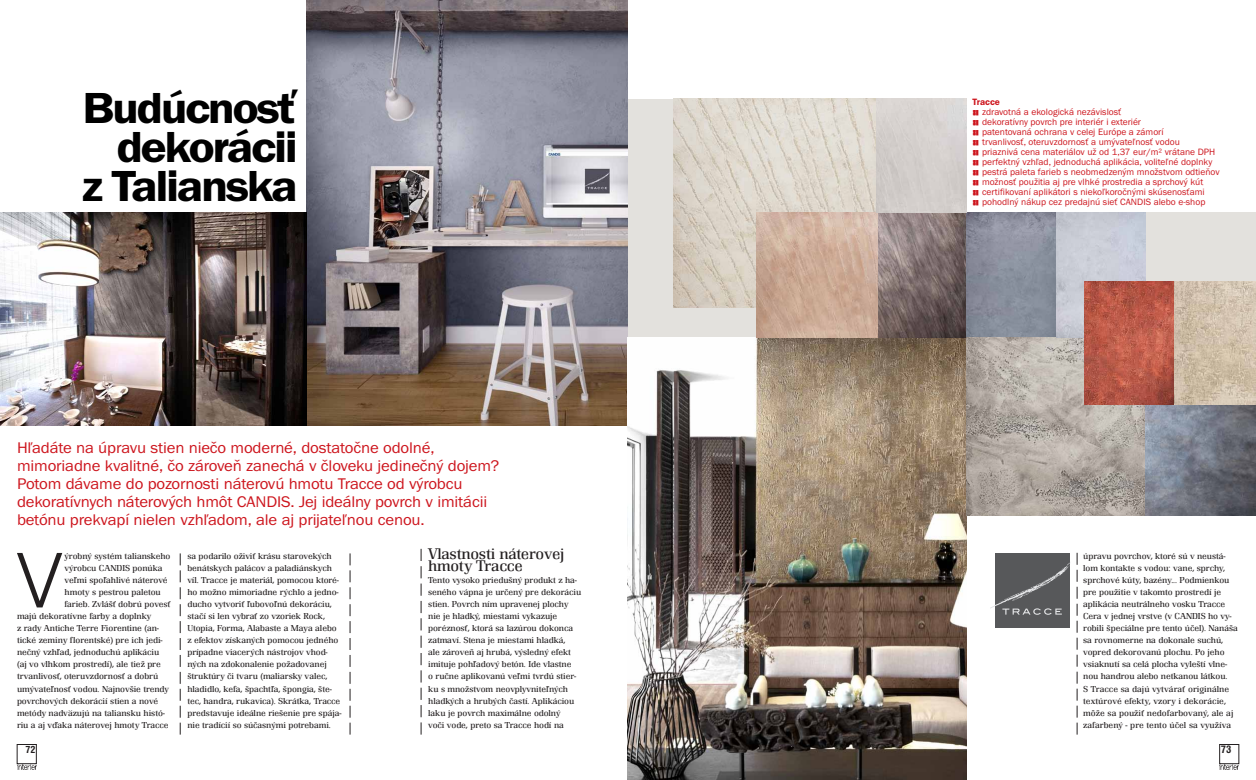
<style>
.page{position:relative;width:1256px;height:780px;background:#fff}
.page>*{position:absolute;margin:0;border:0;box-sizing:border-box;transform-origin:0 0}
.Normal_CAPS{font:75.8px "Swiss 721 AT Light";color:#231f20;scale:1.05 1}
.Nadpis1{font:45px/39px "Franklin Got Itc TOT Dem";letter-spacing:-.05em;color:#000;text-align:right;scale:1.1 1}
.perex{font:16px/18px "Franklin Got Itc TOT Boo";letter-spacing:-.01em;color:#cd151d;scale:1.05 1}
.podtitul{font:300 16px/12px "Renault TOT";letter-spacing:-.02em;color:#231f20;scale:1.05 1}
.t1{font:condensed 10px "Swiss 721 AT Bold";color:#231f20;scale:1.05 1}
.Popisky{font:9.5px "Franklin Got Itc TOT Boo";color:#cd151d}
.Popisky-2{font:9.5px "Franklin Got Itc TOT Dem";color:#cd151d}
.t2{font:condensed 9.5px "Swiss 721 AT Bold";color:#231f20;scale:1.05 1}
.Normal_CAPS-2{font:300 9px/12px "Renault TOT";letter-spacing:-.01em;color:#231f20;scale:1.05 1}
.s1{font-family:"Interier";font-size:9px}
</style>
<div class="page">
<div style="left:334px;top:212px;width:922px;height:142px;background:#e3e1dd"></div>
<div style="left:334px;top:99px;width:403px;height:141px;background:#e3e1dd"></div>
<div style="left:995px;top:553px;width:74px;height:74px;background:#57585a"></div>
<svg style="left:990px;top:561px;width:80px;height:53px"></svg>
<img style="left:307px;top:0;width:321px;height:425px">
<img style="left:628px;top:337px;width:338px;height:443px">
<img style="left:0;top:212px;width:307px;height:213px">
<img style="left:673px;top:99px;width:203px;height:208px">
<img style="left:756px;top:212px;width:389px;height:125px">
<img style="left:966px;top:337px;width:179px;height:178px">
<img style="left:1145px;top:405px;width:111px;height:110px">
<img style="left:876px;top:99px;width:90px;height:113px">
<img style="left:1084px;top:281px;width:172px;height:124px">
<div style="left:1219px;top:744px;width:20px;height:19px;border:1px solid #231f20"></div>
<img style="left:17px;top:763px;width:19px;height:6px">
<img style="left:1219px;top:763px;width:20px;height:6px">
<svg style="left:180px;top:553px;width:1px;height:181px"></svg>
<svg style="left:350px;top:553px;width:1px;height:181px"></svg>
<svg style="left:421px;top:549px;width:1px;height:185px"></svg>
<svg style="left:1077px;top:552px;width:1px;height:182px"></svg>
<p class="Nadpis1" style="left:82px;top:89px;width:198px">Budúcnosť dekorácii<br>z Talianska</p>
<p class="Popisky-2" style="left:972px;top:96px;width:29px">Tracce</p>
<p class="Popisky" style="left:972px;top:106px;width:150px"><span class="s1">e</span> zdravotná a ekologická nezávislosť</p>
<p class="Popisky" style="left:972px;top:116px;width:170px"><span class="s1">e</span> dekoratívny povrch pre interiér i exteriér</p>
<p class="Popisky" style="left:972px;top:126px;width:192px"><span class="s1">e</span> patentovaná ochrana v celej Európe a zámorí</p>
<p class="Popisky" style="left:972px;top:136px;width:209px"><span class="s1">e</span> trvanlivosť, oteruvzdornosť a umývateľnosť vodou</p>
<p class="Popisky" style="left:972px;top:146px;width:244px"><span class="s1">e</span> priaznivá cena materiálov už od 1,37 eur/m² vrátane DPH</p>
<p class="Popisky" style="left:972px;top:156px;width:241px"><span class="s1">e</span> perfektný vzhľad, jednoduchá aplikácia, voliteľné doplnky</p>
<p class="Popisky" style="left:972px;top:166px;width:248px"><span class="s1">e</span> pestrá paleta farieb s neobmedzeným množstvom odtieňov</p>
<p class="Popisky" style="left:972px;top:176px;width:232px"><span class="s1">e</span> možnosť použitia aj pre vlhké prostredia a sprchový kút</p>
<p class="Popisky" style="left:972px;top:186px;width:234px"><span class="s1">e</span> certifikovaní aplikátori s niekoľkoročnými skúsenosťami</p>
<p class="Popisky" style="left:972px;top:196px;width:234px"><span class="s1">e</span> pohodlný nákup cez predajnú sieť CANDIS alebo e-shop</p>
<p class="perex" style="left:17px;top:438px;width:461px">Hľadáte na úpravu stien niečo moderné, dostatočne odolné, mimoriadne kvalitné, čo zároveň zanechá v človeku jedinečný dojem?<br>Potom dávame do pozornosti náterovú hmotu Tracce od výrobcu dekoratívnych náterových hmôt CANDIS. Jej ideálny povrch v imitácii betónu prekvapí nielen vzhľadom, ale aj prijateľnou cenou.</p>
<p class="Normal_CAPS-2" style="left:187px;top:550px;width:148px">sa podarilo oživiť krásu starovekých benátskych palácov a paladiánskych víl. Tracce je materiál, pomocou ktoré&shy;ho možno mimoriadne rýchlo a jedno&shy;ducho vytvoriť ľubovoľnú dekoráciu, stačí si len vybrať zo vzoriek Rock, Utopia, Forma, Alabaste a Maya alebo z efektov získaných pomocou jedného prípadne viacerých nástrojov vhod&shy;ných na zdokonalenie požadovanej štruktúry či tvaru (maliarsky valec, hladidlo, kefa, špachtľa, špongia, šte&shy;tec, handra, rukavica). Skrátka, Tracce predstavuje ideálne riešenie pre spája&shy;nie tradícií so súčasnými potrebami.</p>
<p class="podtitul" style="left:428px;top:548px;width:131px">Vlastnosti náterovej hmoty Tracce</p>
<p class="Normal_CAPS" style="left:17px;top:535px;width:45px">V</p>
<p class="Normal_CAPS-2" style="left:65px;top:550px;width:102px">ýrobný systém talianskeho</p>
<p class="Normal_CAPS-2" style="left:65px;top:562px;width:95px">výrobcu CANDIS ponúka</p>
<p class="Normal_CAPS-2" style="left:65px;top:574px;width:100px">veľmi spoľahlivé náterové</p>
<p class="Normal_CAPS-2" style="left:65px;top:586px;width:93px">hmoty s pestrou paletou</p>
<p class="Normal_CAPS-2" style="left:65px;top:598px;width:103px">farieb. Zvlášť dobrú povesť</p>
<p class="Normal_CAPS-2" style="left:17px;top:610px;width:129px">majú dekoratívne farby a doplnky</p>
<p class="Normal_CAPS-2" style="left:17px;top:622px;width:137px">z rady Antiche Terre Fiorentine (an-</p>
<p class="Normal_CAPS-2" style="left:17px;top:634px;width:140px">tické zeminy florentské) pre ich jedi-</p>
<p class="Normal_CAPS-2" style="left:17px;top:646px;width:137px">nečný vzhľad, jednoduchú aplikáciu</p>
<p class="Normal_CAPS-2" style="left:17px;top:658px;width:138px">(aj vo vlhkom prostredí), ale tiež pre</p>
<p class="Normal_CAPS-2" style="left:17px;top:670px;width:136px">trvanlivosť, oteruvzdornosť a dobrú</p>
<p class="Normal_CAPS-2" style="left:17px;top:682px;width:146px">umývateľnosť vodou. Najnovšie trendy</p>
<p class="Normal_CAPS-2" style="left:17px;top:694px;width:136px">povrchových dekorácií stien a nové</p>
<p class="Normal_CAPS-2" style="left:17px;top:706px;width:142px">metódy nadväzujú na taliansku histó-</p>
<p class="Normal_CAPS-2" style="left:17px;top:718px;width:146px">riu a aj vďaka náterovej hmoty Tracce</p>
<p class="Normal_CAPS-2" style="left:428px;top:574px;width:147px">Tento vysoko priedušný produkt z ha&shy;seného vápna je určený pre dekoráciu stien. Povrch ním upravenej plochy nie je hladký, miestami vykazuje poréznosť, ktorá sa lazúrou dokonca zatmaví. Stena je miestami hladká,<br>ale zároveň aj hrubá, výsledný efekt imituje pohľadový betón. Ide vlastne<br>o ručne aplikovanú veľmi tvrdú stier&shy;ku s množstvom neovplyvniteľných hladkých a hrubých častí. Aplikáciou laku je povrch maximálne odolný<br>voči vode, preto sa Tracce hodí na</p>
<p class="Normal_CAPS-2" style="left:1083px;top:550px;width:149px">úpravu povrchov, ktoré sú v neustá&shy;lom kontakte s vodou: vane, sprchy, sprchové kúty, bazény... Podmienkou pre použitie v takomto prostredí je aplikácia neutrálneho vosku Tracce Cera v jednej vrstve (v CANDIS ho vy&shy;robili špeciálne pre tento účel). Nanáša sa rovnomerne na dokonale suchú, vopred dekorovanú plochu. Po jeho vsiaknutí sa celá plocha vyleští vlne&shy;nou handrou alebo netkanou látkou.</p>
<p class="Normal_CAPS-2" style="left:1083px;top:682px;width:145px">S Tracce sa dajú vytvárať originálne textúrové efekty, vzory i dekorácie, môže sa použiť nedofarbovaný, ale aj zafarbený - pre tento účel sa využíva</p>
<p class="t2" style="left:25px;top:743px;width:11px">72</p>
<p class="t1" style="left:1220px;top:743px;width:11px">73</p>
</div>
